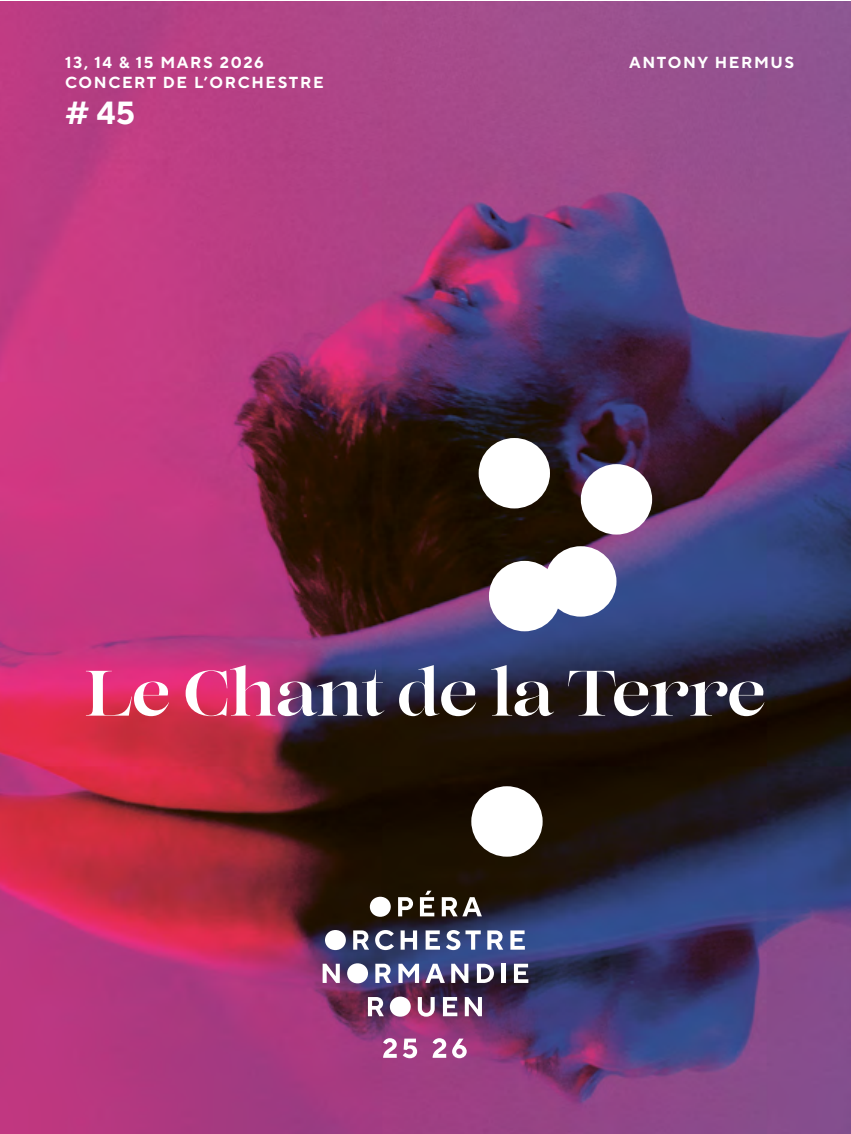
<style>
.page{position:relative;width:851px;height:1134px;background:#fff}
.page>*{position:absolute;margin:0;border:0;box-sizing:border-box;transform-origin:0 0}
.t1{font:64px "Lust Pro No 4";color:#fff}
.t2{font:700 32px "TT Norms Pro";color:#fff}
.t3{font:700 16px/20px "TT Norms Pro";letter-spacing:.1em;color:#fff}
</style>
<div class="page">
<img style="left:0;top:1px;width:850px;height:1133px">
<svg style="left:383px;top:1038px;width:13px;height:20px"></svg>
<svg style="left:403px;top:1038px;width:14px;height:20px"></svg>
<svg style="left:432px;top:1038px;width:14px;height:20px"></svg>
<svg style="left:452px;top:1038px;width:14px;height:20px"></svg>
<svg style="left:398px;top:897px;width:15px;height:19px"></svg>
<svg style="left:420px;top:891px;width:14px;height:25px"></svg>
<svg style="left:441px;top:897px;width:41px;height:19px"></svg>
<svg style="left:353px;top:930px;width:16px;height:20px"></svg>
<svg style="left:375px;top:930px;width:19px;height:20px"></svg>
<svg style="left:400px;top:930px;width:17px;height:20px"></svg>
<svg style="left:425px;top:930px;width:15px;height:20px"></svg>
<svg style="left:446px;top:930px;width:34px;height:20px"></svg>
<svg style="left:487px;top:930px;width:16px;height:20px"></svg>
<svg style="left:510px;top:930px;width:14px;height:20px"></svg>
<svg style="left:322px;top:964px;width:18px;height:19px"></svg>
<svg style="left:375px;top:964px;width:16px;height:19px"></svg>
<svg style="left:398px;top:964px;width:21px;height:19px"></svg>
<svg style="left:425px;top:964px;width:20px;height:19px"></svg>
<svg style="left:451px;top:964px;width:17px;height:19px"></svg>
<svg style="left:477px;top:964px;width:17px;height:19px"></svg>
<hr style="left:501px;top:964px;width:4px;height:19px;background:#fff">
<svg style="left:514px;top:964px;width:14px;height:19px"></svg>
<svg style="left:368px;top:997px;width:16px;height:19px"></svg>
<div style="left:370px;top:897px;width:20px;height:20px;background:#fff;border-radius:50%"></div>
<div style="left:325px;top:930px;width:21px;height:20px;background:#fff;border-radius:50%"></div>
<div style="left:347px;top:963px;width:21px;height:20px;background:#fff;border-radius:50%"></div>
<div style="left:390px;top:996px;width:20px;height:21px;background:#fff;border-radius:50%"></div>
<svg style="left:418px;top:997px;width:16px;height:20px"></svg>
<svg style="left:443px;top:997px;width:14px;height:19px"></svg>
<svg style="left:464px;top:997px;width:18px;height:19px"></svg>
<div style="left:545px;top:546px;width:71px;height:71px;background:#fff;border-radius:50%"></div>
<div style="left:471px;top:786px;width:71px;height:71px;background:#fff;border-radius:50%"></div>
<div style="left:478px;top:438px;width:72px;height:70px;background:#fff;border-radius:50%"></div>
<div style="left:580px;top:464px;width:72px;height:71px;background:#fff;border-radius:50%"></div>
<div style="left:489px;top:561px;width:71px;height:70px;background:#fff;border-radius:50%"></div>
<p class="t3" style="left:65px;top:52px;width:260px">13, 14 &amp; 15 MARS 2026<br>CONCERT DE L’ORCHESTRE</p>
<h2 class="t2" style="left:65px;top:89px;width:71px"># 45</h2>
<p class="t3" style="left:629px;top:52px;width:166px">ANTONY HERMUS</p>
<h1 class="t1" style="left:85px;top:655px;width:681px">Le Chant de la Terre</h1>
</div>
